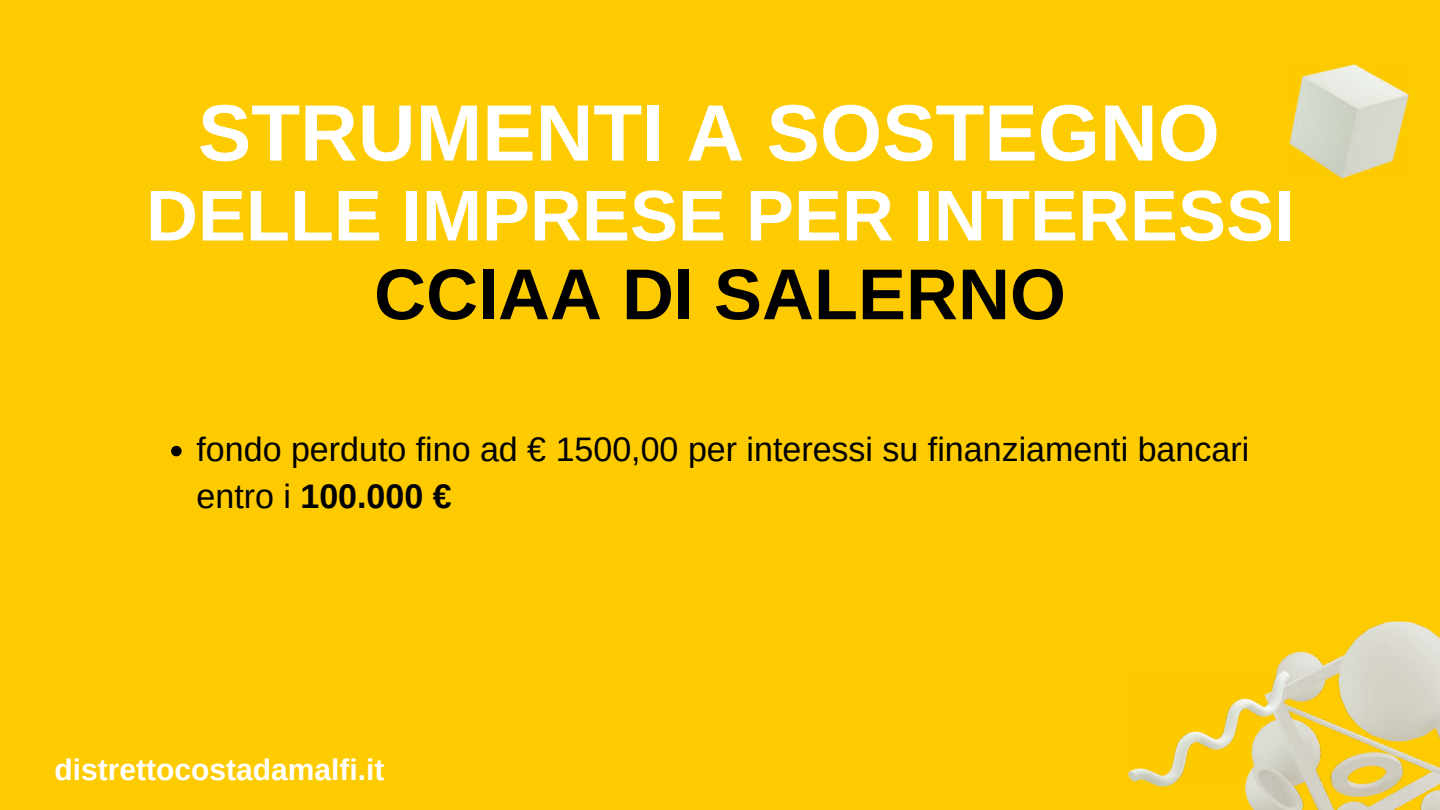
<style>
.page{position:relative;width:1440px;height:810px;background:#fecb00}
.page>*{position:absolute;margin:0;border:0;box-sizing:border-box;transform-origin:0 0}
.t1{font:700 80px "Arimo";color:#fff}
.t2{font:700 72px "Arimo";color:#fff}
.t3{font:700 72px "Arimo";color:#000}
.t4{font:34px/47.2px "Arimo";color:#000}
.t5{font:700 30px "Arimo";color:#fff}
.s1{font-weight:700}
</style>
<div class="page">
<img style="left:1245px;top:621px;width:195px;height:189px">
<img style="left:1289px;top:64px;width:120px;height:114px">
<img style="left:1129px;top:671px;width:160px;height:116px">
<svg style="left:171px;top:446px;width:11px;height:10px"></svg>
<h1 class="t1" style="left:198px;top:78px;width:1023px">STRUMENTI A SOSTEGNO</h1>
<h2 class="t2" style="left:146px;top:166px;width:1150px">DELLE IMPRESE PER INTERESSI</h2>
<h2 class="t3" style="left:374px;top:245px;width:693px">CCIAA DI SALERNO</h2>
<p class="t4" style="left:197px;top:426px;width:1054px">fondo perduto fino ad € 1500,00 per interessi su finanziamenti bancari entro i <span class="s1">100.000 €</span></p>
<p class="t5" style="left:54px;top:749px;width:332px">distrettocostadamalfi.it</p>
</div>
